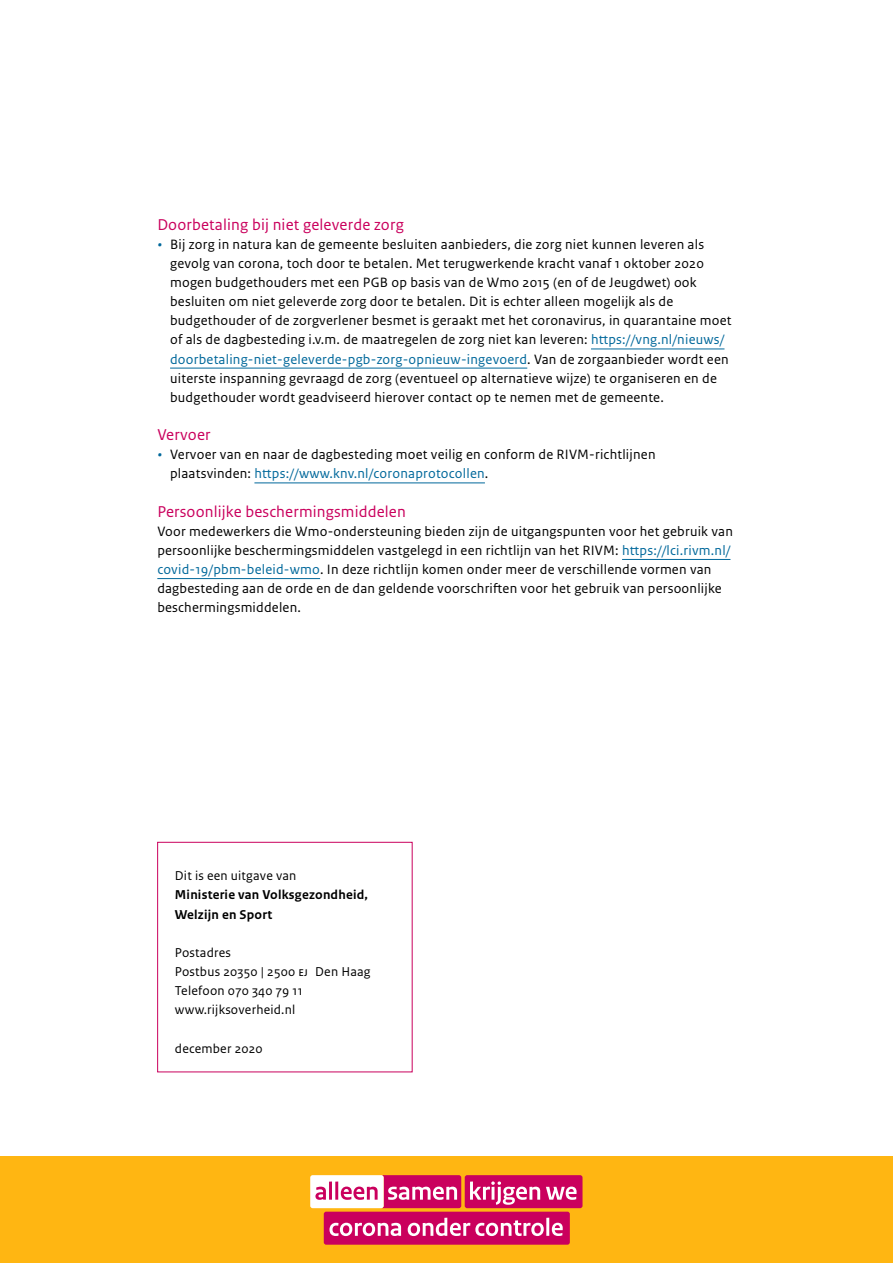
<style>
.page{position:relative;width:893px;height:1263px;background:#fff}
.page>*{position:absolute;margin:0;border:0;box-sizing:border-box;transform-origin:0 0}
.Tussenkop_2{font:16.5px "Rijksoverheid Sans Text";letter-spacing:.01em;color:#ca005d}
.Plat{font:14.25px/19.2px "Rijksoverheid Sans Text";letter-spacing:.015em;color:#000}
.vws-Colofon_plat{font:13.5px "Rijksoverheid Sans Text";letter-spacing:.015em;color:#000}
.vws-Colofon_kop{font:700 13.5px "Rijksoverheid Sans Text";letter-spacing:.015em;color:#000}
.s1{font-weight:700;font-style:italic;color:#01689b}
.s2{color:#01689b}
</style>
<div class="page">
<hr style="left:591px;top:349px;width:133px;height:1px;background:#01689b">
<hr style="left:170px;top:368px;width:357px;height:1px;background:#01689b">
<hr style="left:254px;top:483px;width:231px;height:1px;background:#01689b">
<hr style="left:622px;top:559px;width:108px;height:1px;background:#01689b">
<hr style="left:157px;top:578px;width:163px;height:1px;background:#01689b">
<div style="left:157px;top:842px;width:255px;height:230px;border:1px solid #ca005d"></div>
<div style="left:0;top:1157px;width:893px;height:106px;background:#ffb612"></div>
<div style="left:465px;top:1175px;width:117px;height:33px;background:#ca005d;border-radius:2px"></div>
<div style="left:310px;top:1175px;width:74px;height:33px;background:#fff;border-radius:2px"></div>
<div style="left:324px;top:1212px;width:246px;height:33px;background:#ca005d;border-radius:2px"></div>
<svg style="left:315px;top:1187px;width:11px;height:13px"></svg>
<hr style="left:329px;top:1181px;width:3px;height:19px;background:#ca005d">
<hr style="left:335px;top:1181px;width:3px;height:19px;background:#ca005d">
<svg style="left:341px;top:1175px;width:120px;height:33px"></svg>
<svg style="left:470px;top:1181px;width:70px;height:24px"></svg>
<svg style="left:546px;top:1186px;width:31px;height:14px"></svg>
<svg style="left:329px;top:1223px;width:72px;height:13px"></svg>
<svg style="left:408px;top:1218px;width:136px;height:18px"></svg>
<hr style="left:546px;top:1218px;width:3px;height:18px;background:#fff">
<svg style="left:552px;top:1223px;width:11px;height:13px"></svg>
<h2 class="Tussenkop_2" style="left:157px;top:215px;width:248px">Doorbetaling bij niet geleverde zorg</h2>
<p class="Plat" style="left:170px;top:235px;width:563px;text-indent:-13px"><span class="s1">•</span> Bij zorg in natura kan de gemeente besluiten aanbieders, die zorg niet kunnen leveren als gevolg van corona, toch door te betalen. Met terugwerkende kracht vanaf 1 oktober 2020 mogen budgethouders met een PGB op basis van de Wmo 2015 (en of de Jeugdwet) ook besluiten om niet geleverde zorg door te betalen. Dit is echter alleen mogelijk als de budgethouder of de zorgverlener besmet is geraakt met het coronavirus, in quarantaine moet of als de dagbesteding i.v.m. de maatregelen de zorg niet kan leveren: <span class="s2">https://vng.nl/nieuws/ doorbetaling-niet-geleverde-pgb-zorg-opnieuw-ingevoerd</span>. Van de zorgaanbieder wordt een uiterste inspanning gevraagd de zorg (eventueel op alternatieve wijze) te organiseren en de budgethouder wordt geadviseerd hierover contact op te nemen met de gemeente.</p>
<h2 class="Tussenkop_2" style="left:157px;top:425px;width:55px">Vervoer</h2>
<p class="Plat" style="left:170px;top:445px;width:487px;text-indent:-13px"><span class="s1">•</span> Vervoer van en naar de dagbesteding moet veilig en conform de RIVM-richtlijnen plaatsvinden: <span class="s2">https://www.knv.nl/coronaprotocollen</span>.</p>
<h2 class="Tussenkop_2" style="left:157px;top:502px;width:250px">Persoonlijke beschermingsmiddelen</h2>
<p class="Plat" style="left:157px;top:522px;width:577px">Voor medewerkers die Wmo-ondersteuning bieden zijn de uitgangspunten voor het gebruik van persoonlijke beschermingsmiddelen vastgelegd in een richtlijn van het RIVM: <span class="s2">https://lci.rivm.nl/ covid-19/pbm-beleid-wmo</span>. In deze richtlijn komen onder meer de verschillende vormen van dagbesteding aan de orde en de dan geldende voorschriften voor het gebruik van persoonlijke beschermingsmiddelen.</p>
<p class="vws-Colofon_plat" style="left:175px;top:868px;width:123px">Dit is een uitgave van</p>
<p class="vws-Colofon_kop" style="left:175px;top:887px;width:195px">Ministerie van Volksgezondheid,</p>
<p class="vws-Colofon_kop" style="left:175px;top:906px;width:99px">Welzijn en Sport</p>
<p class="vws-Colofon_plat" style="left:175px;top:945px;width:58px">Postadres</p>
<p class="vws-Colofon_plat" style="left:175px;top:964px;width:197px">Postbus 20350 | 2500 ej Den Haag</p>
<p class="vws-Colofon_plat" style="left:175px;top:983px;width:129px">Telefoon 070 340 79 11</p>
<p class="vws-Colofon_plat" style="left:175px;top:1002px;width:122px">www.rijksoverheid.nl</p>
<p class="vws-Colofon_plat" style="left:175px;top:1040px;width:89px">december 2020</p>
</div>
